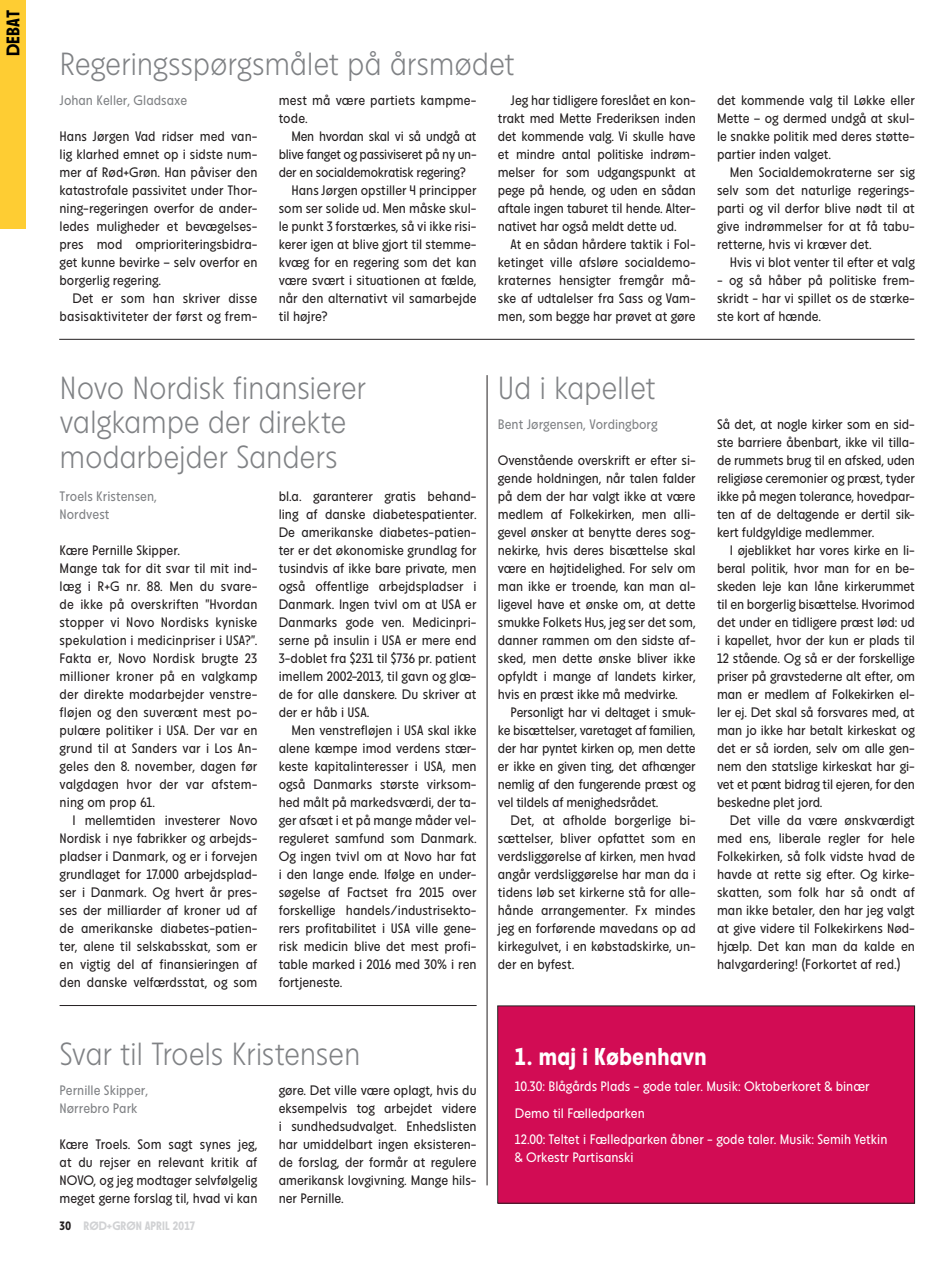
<style>
.page{position:relative;width:949px;height:1276px;background:#fff}
.page>*{position:absolute;margin:0;border:0;box-sizing:border-box;transform-origin:0 0}
.t1{font:300 31.5px/34.5px "Maj";letter-spacing:-.01em;color:#808285}
.t2{font:700 24px "Maj";color:#fff}
.t3{font:700 18px "Maj";color:#000}
.t4{font:13.5px/18px "Maj";color:#231f20;text-align:justify}
.t5{font:13.5px/26.5px "Maj";color:#fff}
.t6{font:13.5px/18px "Maj";color:#808285}
.t7{font:13.5px "Maj";letter-spacing:-.02em;color:#231f20}
.t8{font:700 12px "Maj";color:#d1d2d4}
.s1{color:#231f20}
</style>
<div class="page">
<div style="left:0;top:0;width:26px;height:228px;background:#fecd33"></div>
<hr style="left:486px;top:375px;width:1px;height:810px;background:#231f20">
<hr style="left:60px;top:1005px;width:416px;height:1px;background:#231f20">
<hr style="left:59px;top:339px;width:855px;height:1px;background:#231f20">
<div style="left:497px;top:1006px;width:417px;height:197px;background:#d20c54"></div>
<h3 class="t3" style="left:3px;top:56px;width:47px;rotate:-90deg">DEBAT</h3>
<h1 class="t1" style="left:60px;top:47px;width:457px">Regeringsspørgsmålet på årsmødet</h1>
<p class="t6" style="left:60px;top:91px;width:129px">Johan Keller, Gladsaxe</p>
<p class="t4" style="left:60px;top:127px;width:199px">Hans Jørgen Vad ridser med van&shy;lig klarhed emnet op i sidste num&shy;mer af Rød+Grøn. Han påviser den katastrofale passivitet under Thor&shy;ning-regeringen overfor de ander&shy;ledes muligheder et bevægelses&shy;pres mod omprioriteringsbidra&shy;get kunne bevirke – selv overfor en borgerlig regering.</p>
<p class="t4" style="left:60px;top:289px;width:199px;text-align:right">Det er som han skriver disse basisaktiviteter der først og frem-</p>
<p class="t4" style="left:278px;top:91px;width:199px">mest må være partiets kampme&shy;tode.</p>
<p class="t7" style="left:291px;top:129px;width:186px">Men hvordan skal vi så undgå at</p>
<p class="t7" style="left:279px;top:147px;width:199px">blive fanget og passiviseret på ny un-</p>
<p class="t7" style="left:279px;top:165px;width:189px">der en socialdemokratisk regering?</p>
<p class="t4" style="left:291px;top:182px;width:186px">Hans Jørgen opstiller 4 principper</p>
<p class="t4" style="left:279px;top:200px;width:199px">som ser solide ud. Men måske skul-</p>
<p class="t4" style="left:279px;top:218px;width:199px">le punkt 3 forstærkes, så vi ikke risi-</p>
<p class="t4" style="left:279px;top:236px;width:199px">kerer igen at blive gjort til stemme-</p>
<p class="t4" style="left:279px;top:254px;width:199px">kvæg for en regering som det kan</p>
<p class="t4" style="left:279px;top:272px;width:199px">være svært i situationen at fælde,</p>
<p class="t4" style="left:279px;top:290px;width:199px">når den alternativt vil samarbejde</p>
<p class="t4" style="left:279px;top:308px;width:50px">til højre?</p>
<p class="t4" style="left:497px;top:92px;width:199px;text-indent:13px">Jeg har tidligere foreslået en kon&shy;trakt med Mette Frederiksen inden det kommende valg. Vi skulle have et mindre antal politiske indrøm&shy;melser for som udgangspunkt at pege på hende, og uden en sådan aftale ingen taburet til hende. Alter&shy;nativet har også meldt dette ud.</p>
<p class="t4" style="left:497px;top:236px;width:199px;text-indent:13px">At en sådan hårdere taktik i Fol&shy;ketinget ville afsløre socialdemo&shy;kraternes hensigter fremgår må&shy;ske af udtalelser fra Sass og Vam&shy;men, som begge har prøvet at gøre</p>
<h1 class="t1" style="left:60px;top:371px;width:308px">Novo Nordisk finansierer valgkampe der direkte modarbejder Sanders</h1>
<h1 class="t1" style="left:497px;top:371px;width:159px">Ud i kapellet</h1>
<p class="t6" style="left:497px;top:415px;width:161px">Bent Jørgensen, Vordingborg</p>
<p class="t4" style="left:497px;top:451px;width:199px">Ovenstående overskrift er efter si&shy;gende holdningen, når talen falder på dem der har valgt ikke at være medlem af Folkekirken, men alli&shy;gevel ønsker at benytte deres sog&shy;nekirke, hvis deres bisættelse skal være en højtidelighed. For selv om man ikke er troende, kan man al&shy;ligevel have et ønske om, at dette smukke Folkets Hus, jeg ser det som, danner rammen om den sidste af&shy;sked, men dette ønske bliver ikke opfyldt i mange af landets kirker, hvis en præst ikke må medvirke.</p>
<p class="t4" style="left:497px;top:703px;width:199px;text-indent:13px">Personligt har vi deltaget i smuk&shy;ke bisættelser, varetaget af familien, der har pyntet kirken op, men dette er ikke en given ting, det afhænger nemlig af den fungerende præst og vel tildels af menighedsrådet.</p>
<p class="t4" style="left:497px;top:811px;width:199px;text-indent:13px">Det, at afholde borgerlige bi&shy;sættelser, bliver opfattet som en verdsliggørelse af kirken, men hvad angår verdsliggørelse har man da i tidens løb set kirkerne stå for alle&shy;hånde arrangementer. Fx mindes jeg en forførende mavedans op ad kirkegulvet, i en købstadskirke, un&shy;der en byfest.</p>
<p class="t4" style="left:278px;top:488px;width:199px">bl.a. garanterer gratis behand&shy;ling af danske diabetespatienter.<br>De amerikanske diabetes-patien&shy;ter er det økonomiske grundlag for tusindvis af ikke bare private, men også offentlige arbejdspladser i Danmark. Ingen tvivl om at USA er Danmarks gode ven. Medicinpri&shy;serne på insulin i USA er mere end 3-doblet fra $231 til $736 pr. patient imellem 2002-2013, til gavn og glæ&shy;de for alle danskere. Du skriver at der er håb i USA.</p>
<p class="t4" style="left:278px;top:721px;width:199px;text-indent:13px">Men venstrefløjen i USA skal ikke alene kæmpe imod verdens stær&shy;keste kapitalinteresser i USA, men også Danmarks største virksom&shy;hed målt på markedsværdi, der ta&shy;ger afsæt i et på mange måder vel&shy;reguleret samfund som Danmark.<br>Og ingen tvivl om at Novo har fat i den lange ende. Ifølge en under&shy;søgelse af Factset fra 2015 over forskellige handels/industrisekto&shy;rers profitabilitet i USA ville gene&shy;risk medicin blive det mest profi&shy;table marked i 2016 med 30% i ren fortjeneste.</p>
<p class="t6" style="left:60px;top:488px;width:99px">Troels Kristensen,<br>Nordvest</p>
<p class="t4" style="left:60px;top:542px;width:199px;text-align:left">Kære Pernille Skipper.<br>Mange tak for dit svar til mit ind&shy;læg i R+G nr. 88. Men du svare&shy;de ikke på overskriften ”Hvordan stopper vi Novo Nordisks kyniske spekulation i medicinpriser i USA?”.<br>Fakta er, Novo Nordisk brugte 23 millioner kroner på en valgkamp der direkte modarbejder venstre&shy;fløjen og den suverænt mest po&shy;pulære politiker i USA. Der var en grund til at Sanders var i Los An&shy;geles den 8. november, dagen før valgdagen hvor der var afstem&shy;ning om prop 61.</p>
<p class="t4" style="left:60px;top:812px;width:199px;text-indent:13px">I mellemtiden investerer Novo Nordisk i nye fabrikker og arbejds&shy;pladser i Danmark, og er i forvejen grundlaget for 17.000 arbejdsplad&shy;ser i Danmark. Og hvert år pres&shy;ses der milliarder af kroner ud af de amerikanske diabetes-patien&shy;ter, alene til selskabsskat, som er en vigtig del af finansieringen af den danske velfærdsstat, og som</p>
<p class="t4" style="left:716px;top:92px;width:199px">det kommende valg til Løkke eller Mette – og dermed undgå at skul&shy;le snakke politik med deres støtte&shy;partier inden valget.</p>
<p class="t4" style="left:716px;top:164px;width:199px;text-indent:13px">Men Socialdemokraterne ser sig selv som det naturlige regerings&shy;parti og vil derfor blive nødt til at give indrømmelser for at få tabu&shy;retterne, hvis vi kræver det.</p>
<p class="t4" style="left:729px;top:254px;width:186px">Hvis vi blot venter til efter et valg</p>
<p class="t4" style="left:716px;top:272px;width:199px">- og så håber på politiske frem&shy;skridt - har vi spillet os de stærke&shy;ste kort af hænde.</p>
<p class="t4" style="left:716px;top:415px;width:199px">Så det, at nogle kirker som en sid&shy;ste barriere åbenbart, ikke vil tilla&shy;de rummets brug til en afsked, uden religiøse ceremonier og præst, tyder ikke på megen tolerance, hovedpar&shy;ten af de deltagende er dertil sik&shy;kert fuldgyldige medlemmer.</p>
<p class="t4" style="left:716px;top:541px;width:199px;text-indent:13px">I øjeblikket har vores kirke en li&shy;beral politik, hvor man for en be&shy;skeden leje kan låne kirkerummet til en borgerlig bisættelse. Hvorimod det under en tidligere præst lød: ud i kapellet, hvor der kun er plads til 12 stående. Og så er der forskellige priser på gravstederne alt efter, om man er medlem af Folkekirken el&shy;ler ej. Det skal så forsvares med, at man jo ikke har betalt kirkeskat og det er så iorden, selv om alle gen&shy;nem den statslige kirkeskat har gi&shy;vet et pænt bidrag til ejeren, for den beskedne plet jord.</p>
<p class="t4" style="left:716px;top:811px;width:199px;text-indent:13px">Det ville da være ønskværdigt med ens, liberale regler for hele Folkekirken, så folk vidste hvad de havde at rette sig efter. Og kirke&shy;skatten, som folk har så ondt af man ikke betaler, den har jeg valgt at give videre til Folkekirkens Nød&shy;hjælp. Det kan man da kalde en halvgardering! (Forkortet af red.)</p>
<h1 class="t1" style="left:60px;top:1037px;width:302px">Svar til Troels Kristensen</h1>
<p class="t6" style="left:60px;top:1081px;width:90px">Pernille Skipper,<br>Nørrebro Park</p>
<p class="t4" style="left:60px;top:1135px;width:199px">Kære Troels. Som sagt synes jeg, at du rejser en relevant kritik af NOVO, og jeg modtager selvfølgelig meget gerne forslag til, hvad vi kan</p>
<p class="t8" style="left:60px;top:1219px;width:137px"><span class="s1">30</span> RØD+GRØN APRIL 2017</p>
<p class="t4" style="left:278px;top:1081px;width:199px">gøre. Det ville være oplagt, hvis du eksempelvis tog arbejdet videre i sundhedsudvalget. Enhedslisten har umiddelbart ingen eksisteren&shy;de forslag, der formår at regulere amerikansk lovgivning. Mange hils&shy;ner Pernille.</p>
<h2 class="t2" style="left:514px;top:1043px;width:193px">1. maj i København</h2>
<p class="t5" style="left:514px;top:1073px;width:374px">10.30: Blågårds Plads - gode taler. Musik: Oktoberkoret &amp; binær<br>Demo til Fælledparken<br>12.00: Teltet i Fælledparken åbner - gode taler. Musik: Semih Yetkin</p>
<p class="t5" style="left:514px;top:1144px;width:120px">&amp; Orkestr Partisanski</p>
</div>
